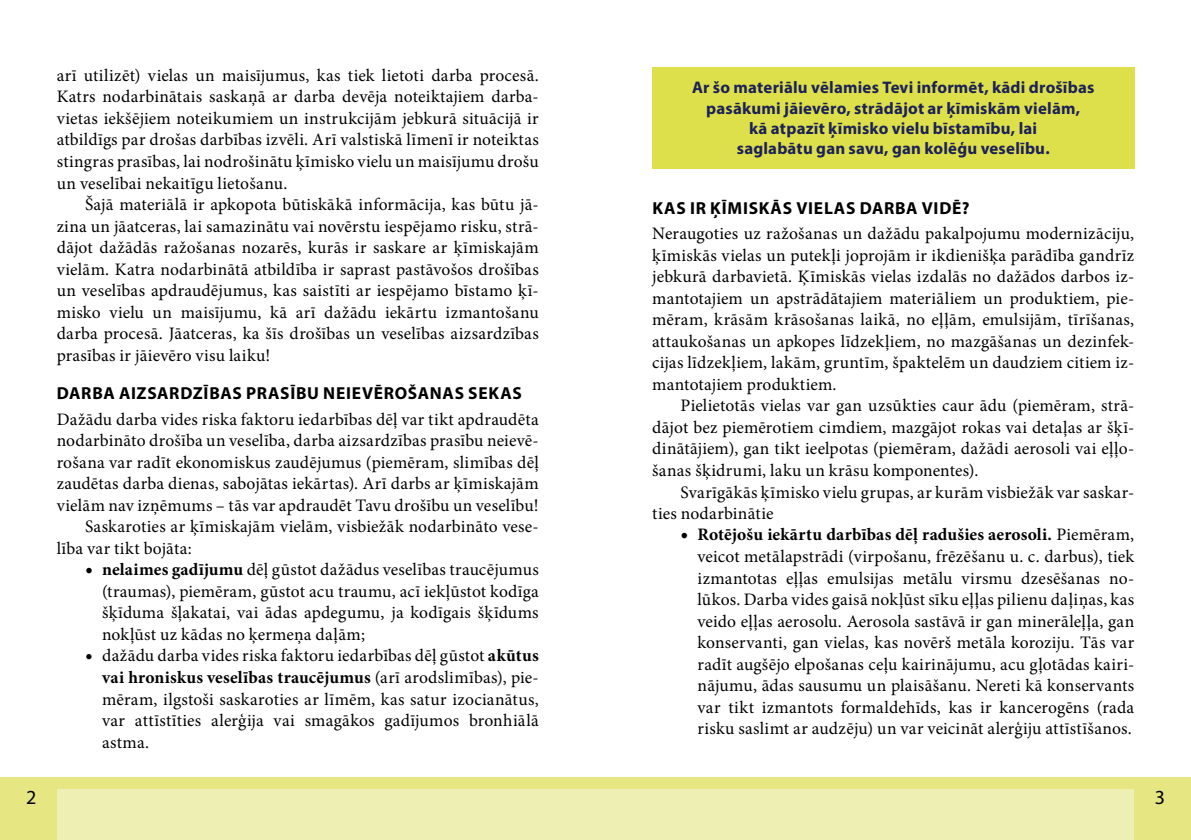
<style>
.page{position:relative;width:1191px;height:840px;background:#fff}
.page>*{position:absolute;margin:0;border:0;box-sizing:border-box;transform-origin:0 0}
.t1{font:20px "Myriad Pro";color:#000}
.t2{font:17.6px/21.6px "Minion Pro";letter-spacing:.015em;color:#000;text-align:justify}
.t3{font:700 17.4px "Myriad Pro";letter-spacing:.045em;color:#000}
.t4{font:700 16.8px/20px "Myriad Pro";letter-spacing:.01em;color:#1c2157;text-align:center}
.s1{font-weight:700;font-size:20px}
.s2{font-weight:700}
.s3{font-size:20px}
</style>
<div class="page">
<div style="left:0;top:777px;width:595px;height:62px;background:#e6e783"></div>
<div style="left:57px;top:788px;width:538px;height:51px;background:#eeefb2"></div>
<div style="left:595px;top:777px;width:596px;height:62px;background:#e6e783"></div>
<div style="left:595px;top:788px;width:539px;height:51px;background:#eeefb2"></div>
<div style="left:652px;top:68px;width:482px;height:101px;background:#dddf4b"></div>
<p class="t2" style="left:57px;top:64px;width:483px">arī utilizēt) vielas un maisījumus, kas tiek lietoti darba procesā.<br>Katrs nodarbinātais saskaņā ar darba devēja noteiktajiem darba&shy;vietas iekšējiem noteikumiem un instrukcijām jebkurā situācijā ir atbildīgs par drošas darbības izvēli. Arī valstiskā līmenī ir noteiktas stingras prasības, lai nodrošinātu ķīmisko vielu un maisījumu drošu un veselībai nekaitīgu lietošanu.</p>
<p class="t2" style="left:57px;top:193px;width:483px;text-indent:28px">Šajā materiālā ir apkopota būtiskākā informācija, kas būtu jā&shy;zina un jāatceras, lai samazinātu vai novērstu iespējamo risku, strā&shy;dājot dažādās ražošanas nozarēs, kurās ir saskare ar ķīmiskajām vielām. Katra nodarbinātā atbildība ir saprast pastāvošos drošības un veselības apdraudējumus, kas saistīti ar iespējamo bīstamo ķī&shy;misko vielu un maisījumu, kā arī dažādu iekārtu izmantošanu darba procesā. Jāatceras, ka šīs drošības un veselības aizsardzības prasības ir jāievēro visu laiku!</p>
<p class="t3" style="left:57px;top:382px;width:466px">DARBA AIZSARDZĪBAS PRASĪBU NEIEVĒROŠANAS SEKAS</p>
<p class="t2" style="left:57px;top:408px;width:483px">Dažādu darba vides riska faktoru iedarbības dēļ var tikt apdraudēta</p>
<p class="t2" style="left:57px;top:429px;width:483px">nodarbināto drošība un veselība, darba aizsardzības prasību neievē-</p>
<p class="t2" style="left:57px;top:451px;width:483px">rošana var radīt ekonomiskus zaudējumus (piemēram, slimības dēļ</p>
<p class="t2" style="left:57px;top:472px;width:483px">zaudētas darba dienas, sabojātas iekārtas). Arī darbs ar ķīmiskajām</p>
<p class="t2" style="left:57px;top:494px;width:483px">vielām nav izņēmums – tās var apdraudēt Tavu drošību un veselību!</p>
<p class="t2" style="left:85px;top:515px;width:455px">Saskaroties ar ķīmiskajām vielām, visbiežāk nodarbināto vese-</p>
<p class="t2" style="left:57px;top:537px;width:136px">lība var tikt bojāta:</p>
<p class="t2" style="left:102px;top:558px;width:438px;text-indent:-17px"><span class="s1">•</span> <span class="s2">nelaimes gadījumu</span> dēļ gūstot dažādus veselības traucējumus (traumas), piemēram, gūstot acu traumu, acī iekļūstot kodīga šķīduma šļakatai, vai ādas apdegumu, ja kodīgais šķīdums nokļūst uz kādas no ķermeņa daļām;</p>
<p class="t2" style="left:102px;top:644px;width:438px;text-indent:-17px"><span class="s3">•</span> dažādu darba vides riska faktoru iedarbības dēļ gūstot <span class="s2">akūtus vai hroniskus veselības traucējumus</span> (arī arodslimības), pie&shy;mēram, ilgstoši saskaroties ar līmēm, kas satur izocianātus, var attīstīties alerģija vai smagākos gadījumos bronhiālā astma.</p>
<p class="t4" style="left:692px;top:77px;width:404px">Ar šo materiālu vēlamies Tevi informēt, kādi drošības pasākumi jāievēro, strādājot ar ķīmiskām vielām,<br>kā atpazīt ķīmisko vielu bīstamību, lai<br>saglabātu gan savu, gan kolēģu veselību.</p>
<p class="t3" style="left:652px;top:196px;width:319px">KAS IR ĶĪMISKĀS VIELAS DARBA VIDĒ?</p>
<p class="t2" style="left:652px;top:223px;width:483px">Neraugoties uz ražošanas un dažādu pakalpojumu modernizāciju, ķīmiskās vielas un putekļi joprojām ir ikdienišķa parādība gandrīz jebkurā darbavietā. Ķīmiskās vielas izdalās no dažādos darbos iz&shy;mantotajiem un apstrādātajiem materiāliem un produktiem, pie&shy;mēram, krāsām krāsošanas laikā, no eļļām, emulsijām, tīrīšanas, attaukošanas un apkopes līdzekļiem, no mazgāšanas un dezinfek&shy;cijas līdzekļiem, lakām, gruntīm, špaktelēm un daudziem citiem iz&shy;mantotajiem produktiem.</p>
<p class="t2" style="left:652px;top:395px;width:483px;text-indent:28px">Pielietotās vielas var gan uzsūkties caur ādu (piemēram, strā&shy;dājot bez piemērotiem cimdiem, mazgājot rokas vai detaļas ar šķī&shy;dinātājiem), gan tikt ieelpotas (piemēram, dažādi aerosoli vai eļļo&shy;šanas šķidrumi, laku un krāsu komponentes).</p>
<p class="t2" style="left:652px;top:481px;width:483px;text-indent:28px">Svarīgākās ķīmisko vielu grupas, ar kurām visbiežāk var saskar&shy;ties nodarbinātie</p>
<p class="t2" style="left:697px;top:524px;width:438px;text-indent:-17px"><span class="s1">•</span> <span class="s2">Rotējošu iekārtu darbības dēļ radušies aerosoli.</span> Piemēram, veicot metālapstrādi (virpošanu, frēzēšanu u. c. darbus), tiek izmantotas eļļas emulsijas metālu virsmu dzesēšanas no&shy;lūkos. Darba vides gaisā nokļūst sīku eļļas pilienu daļiņas, kas veido eļļas aerosolu. Aerosola sastāvā ir gan minerāleļļa, gan konservanti, gan vielas, kas novērš metāla koroziju. Tās var radīt augšējo elpošanas ceļu kairinājumu, acu gļotādas kairi&shy;nājumu, ādas sausumu un plaisāšanu. Nereti kā konservants var tikt izmantots formaldehīds, kas ir kancerogēns (rada risku saslimt ar audzēju) un var veicināt alerģiju attīstīšanos.</p>
<p class="t1" style="left:26px;top:784px;width:12px">2</p>
<p class="t1" style="left:1154px;top:784px;width:12px">3</p>
</div>
